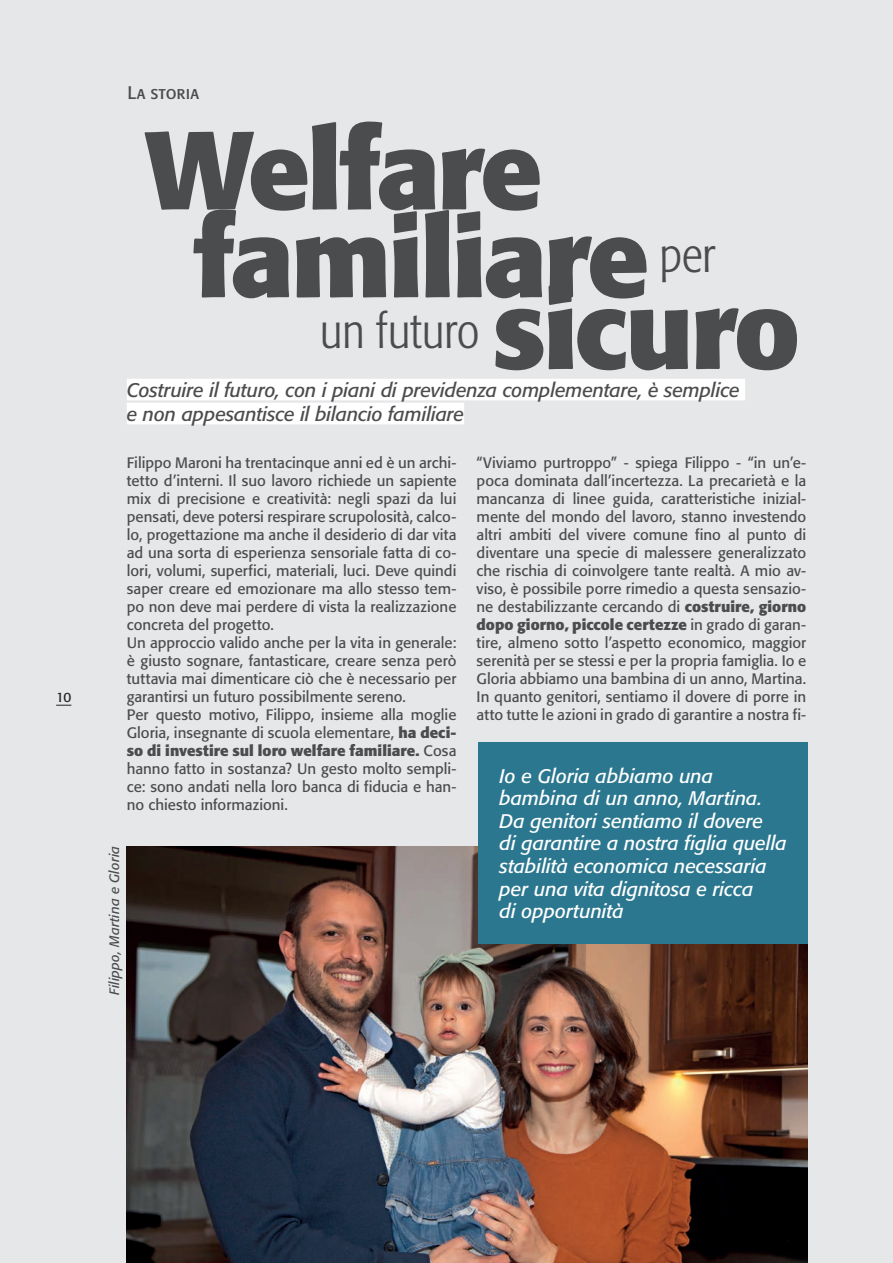
<style>
.page{position:relative;width:893px;height:1263px;background:#e6e7e9}
.page>*{position:absolute;margin:0;border:0;box-sizing:border-box;transform-origin:0 0}
.t1{font:700 109.5px/87.8px "Formata";letter-spacing:-.025em;color:#4b4c4d}
.t2{font:300 condensed 49.65px "Formata";letter-spacing:-.01em;color:#4b4c4d}
.t3{font:italic 19.5px/22.5px "Formata";letter-spacing:-.005em;color:#fff}
.t4{font:italic 19.5px/24px "Formata";letter-spacing:-.01em;color:#4b4c4d}
.t5{font:18px "Formata Regular SC";letter-spacing:.005em;color:#4b4c4d}
.t6{font:15px/18px "Formata";color:#4b4c4d}
.t7{font:italic 13.5px "Formata";letter-spacing:.01em;color:#4b4c4d}
.t8{font:13.5px "Formata";color:#231f20}
.s1{font-weight:700}
</style>
<div class="page">
<svg style="left:56px;top:705px;width:15px;height:1px"></svg>
<img style="left:127px;top:846px;width:681px;height:417px">
<div style="left:478px;top:742px;width:330px;height:201px;background:#2b778f"></div>
<div style="left:127px;top:379px;width:618px;height:21px;background:#fff"></div>
<div style="left:127px;top:403px;width:337px;height:21px;background:#fff"></div>
<p class="t8" style="left:56px;top:689px;width:17px">10</p>
<p class="t5" style="left:128px;top:82px;width:73px">La storia</p>
<h1 class="t1" style="left:193px;top:126px;width:457px;text-indent:-49px">Welfare familiare</h1>
<h2 class="t2" style="left:320px;top:302px;width:161px">un futuro</h2>
<h2 class="t2" style="left:659px;top:226px;width:58px">per</h2>
<h1 class="t1" style="left:492px;top:285px;width:310px">sicuro</h1>
<h3 class="t4" style="left:127px;top:379px;width:614px">Costruire il futuro, con i piani di previdenza complementare, è semplice e non appesantisce il bilancio familiare</h3>
<p class="t6" style="left:127px;top:454px;width:331px">Filippo Maroni ha trentacinque anni ed è un archi&shy;tetto d’interni. Il suo lavoro richiede un sapiente mix di precisione e creatività: negli spazi da lui pensati, deve potersi respirare scrupolosità, calco&shy;lo, progettazione ma anche il desiderio di dar vita ad una sorta di esperienza sensoriale fatta di co&shy;lori, volumi, superfici, materiali, luci. Deve quindi saper creare ed emozionare ma allo stesso tem&shy;po non deve mai perdere di vista la realizzazione concreta del progetto.<br>Un approccio valido anche per la vita in generale: è giusto sognare, fantasticare, creare senza però tuttavia mai dimenticare ciò che è necessario per garantirsi un futuro possibilmente sereno.<br>Per questo motivo, Filippo, insieme alla moglie Gloria, insegnante di scuola elementare, <span class="s1">ha deci&shy;so di investire sul loro welfare familiare.</span> Cosa hanno fatto in sostanza? Un gesto molto sempli&shy;ce: sono andati nella loro banca di fiducia e han&shy;no chiesto informazioni.</p>
<p class="t6" style="left:477px;top:454px;width:331px;text-align:justify">“Viviamo purtroppo” - spiega Filippo - “in un’e&shy;poca dominata dall’incertezza. La precarietà e la mancanza di linee guida, caratteristiche inizial&shy;mente del mondo del lavoro, stanno investendo altri ambiti del vivere comune fino al punto di diventare una specie di malessere generalizzato che rischia di coinvolgere tante realtà. A mio av&shy;viso, è possibile porre rimedio a questa sensazio&shy;ne destabilizzante cercando di <span class="s1">costruire, giorno dopo giorno, piccole certezze</span> in grado di garan&shy;tire, almeno sotto l’aspetto economico, maggior serenità per se stessi e per la propria famiglia. Io e Gloria abbiamo una bambina di un anno, Martina.<br>In quanto genitori, sentiamo il dovere di porre in atto tutte le azioni in grado di garantire a nostra fi-</p>
<h3 class="t3" style="left:500px;top:765px;width:289px">Io e Gloria abbiamo una bambina di un anno, Martina.<br>Da genitori sentiamo il dovere<br>di garantire a nostra figlia quella stabilità economica necessaria per una vita dignitosa e ricca<br>di opportunità</h3>
<p class="t7" style="left:106px;top:995px;width:150px;rotate:-90deg">Filippo, Martina e Gloria</p>
</div>
